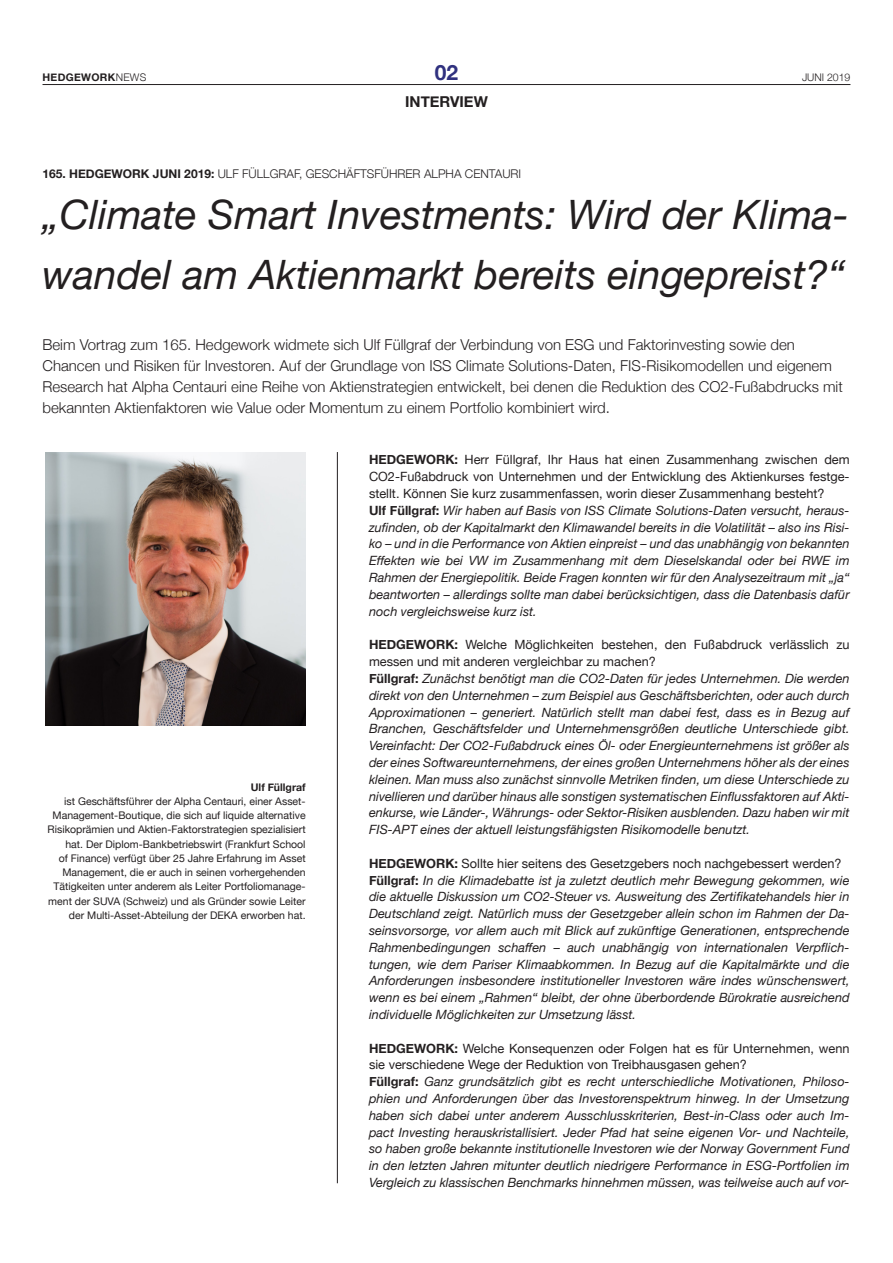
<style>
.page{position:relative;width:893px;height:1263px;background:#fff}
.page>*{position:absolute;margin:0;border:0;box-sizing:border-box;transform-origin:0 0}
.AII_HEad{font:italic 40.5px/60px "Helvetica Neue";color:#231f20}
.t1{font:700 21px "Helvetica Neue";color:#30317f}
.AII_Vorspann{font:300 15px/21px "Helvetica Neue";color:#231f20}
.t2{font:700 15px "Helvetica Neue";color:#231f20}
.AII_Fliess_stumpf{font:italic 12.75px/16.8px "Helvetica Neue";color:#231f20;text-align:justify}
.AII_Fliess_stumpf-2{font:12.75px/16.8px "Helvetica Neue";color:#231f20}
.AII_Dachzeile{font:300 12px "Helvetica Neue";color:#231f20}
.AII_BU{font:10.5px/14.2px "Helvetica Neue";color:#231f20;text-align:right}
.AII_BU-2{font:700 10.5px "Helvetica Neue";letter-spacing:.03em;color:#231f20}
.AII_BU-3{font:700 10.5px "Helvetica Neue";color:#231f20}
.t3{font:300 10.5px "Helvetica Neue";color:#231f20}
.s1{font-weight:300}
.s2{font-weight:700}
.s3{font-weight:700;font-style:normal}
</style>
<div class="page">
<img style="left:45px;top:452px;width:261px;height:273px">
<hr style="left:337px;top:452px;width:1px;height:731px;background:#231f20">
<hr style="left:43px;top:84px;width:807px;height:1px;background:#231f20">
<p class="t1" style="left:435px;top:56px;width:25px">02</p>
<p class="t2" style="left:405px;top:89px;width:84px">INTERVIEW</p>
<p class="AII_BU-2" style="left:43px;top:69px;width:105px">HEDGEWORK<span class="s1">NEWS</span></p>
<p class="t3" style="left:802px;top:68px;width:50px">JUNI 2019</p>
<p class="AII_Dachzeile" style="left:43px;top:164px;width:480px"><span class="s2">165. HEDGEWORK JUNI 2019:</span> ULF FÜLLGRAF, GESCHÄFTSFÜHRER ALPHA CENTAURI</p>
<p class="AII_HEad" style="left:43px;top:187px;width:804px">„Climate Smart Investments: Wird der Klima&shy;wandel am Aktienmarkt bereits eingepreist?“</p>
<p class="AII_Vorspann" style="left:43px;top:334px;width:802px">Beim Vortrag zum 165. Hedgework widmete sich Ulf Füllgraf der Verbindung von ESG und Faktorinvesting sowie den Chancen und Risiken für Investoren. Auf der Grundlage von ISS Climate Solutions-Daten, FIS-Risikomodellen und eigenem Research hat Alpha Centauri eine Reihe von Aktienstrategien entwickelt, bei denen die Reduktion des CO2-Fußabdrucks mit bekannten Aktienfaktoren wie Value oder Momentum zu einem Portfolio kombiniert wird.</p>
<p class="AII_BU-3" style="left:251px;top:778px;width:56px">Ulf Füllgraf</p>
<p class="AII_BU" style="left:48px;top:794px;width:260px">ist Geschäftsführer der Alpha Centauri, einer Asset-Management-Boutique, die sich auf liquide alternative Risikoprämien und Aktien-Faktorstrategien spezialisiert hat. Der Diplom-Bankbetriebswirt (Frankfurt School<br>of Finance) verfügt über 25 Jahre Erfahrung im Asset Management, die er auch in seinen vorhergehenden Tätigkeiten unter anderem als Leiter Portfoliomanage&shy;ment der SUVA (Schweiz) und als Gründer sowie Leiter der Multi-Asset-Abteilung der DEKA erworben hat.</p>
<p class="AII_Fliess_stumpf-2" style="left:369px;top:452px;width:482px;text-align:justify"><span class="s2">HEDGEWORK:</span> Herr Füllgraf, Ihr Haus hat einen Zusammenhang zwischen dem CO2-Fußabdruck von Unternehmen und der Entwicklung des Aktienkurses festge&shy;stellt. Können Sie kurz zusammenfassen, worin dieser Zusammenhang besteht?</p>
<p class="AII_Fliess_stumpf" style="left:369px;top:503px;width:482px"><span class="s3">Ulf Füllgraf:</span> Wir haben auf Basis von ISS Climate Solutions-Daten versucht, heraus&shy;zufinden, ob der Kapitalmarkt den Klimawandel bereits in die Volatilität – also ins Risi&shy;ko – und in die Performance von Aktien einpreist – und das unabhängig von bekannten Effekten wie bei VW im Zusammenhang mit dem Dieselskandal oder bei RWE im Rahmen der Energiepolitik. Beide Fragen konnten wir für den Analysezeitraum mit „ja“ beantworten – allerdings sollte man dabei berücksichtigen, dass die Datenbasis dafür noch vergleichsweise kurz ist.</p>
<p class="AII_Fliess_stumpf-2" style="left:369px;top:637px;width:482px"><span class="s2">HEDGEWORK:</span> Welche Möglichkeiten bestehen, den Fußabdruck verlässlich zu messen und mit anderen vergleichbar zu machen?</p>
<p class="AII_Fliess_stumpf" style="left:369px;top:671px;width:482px"><span class="s3">Füllgraf:</span> Zunächst benötigt man die CO2-Daten für jedes Unternehmen. Die werden direkt von den Unternehmen – zum Beispiel aus Geschäftsberichten, oder auch durch Approximationen – generiert. Natürlich stellt man dabei fest, dass es in Bezug auf Branchen, Geschäftsfelder und Unternehmensgrößen deutliche Unterschiede gibt.<br>Vereinfacht: Der CO2-Fußabdruck eines Öl- oder Energieunternehmens ist größer als der eines Softwareunternehmens, der eines großen Unternehmens höher als der eines kleinen. Man muss also zunächst sinnvolle Metriken finden, um diese Unterschiede zu nivellieren und darüber hinaus alle sonstigen systematischen Einflussfaktoren auf Akti&shy;enkurse, wie Länder-, Währungs- oder Sektor-Risiken ausblenden. Dazu haben wir mit FIS-APT eines der aktuell leistungsfähigsten Risikomodelle benutzt.</p>
<p class="AII_Fliess_stumpf-2" style="left:369px;top:855px;width:474px"><span class="s2">HEDGEWORK:</span> Sollte hier seitens des Gesetzgebers noch nachgebessert werden?</p>
<p class="AII_Fliess_stumpf" style="left:369px;top:872px;width:482px"><span class="s3">Füllgraf:</span> In die Klimadebatte ist ja zuletzt deutlich mehr Bewegung gekommen, wie die aktuelle Diskussion um CO2-Steuer vs. Ausweitung des Zertifikatehandels hier in Deutschland zeigt. Natürlich muss der Gesetzgeber allein schon im Rahmen der Da&shy;seinsvorsorge, vor allem auch mit Blick auf zukünftige Generationen, entsprechende Rahmenbedingungen schaffen – auch unabhängig von internationalen Verpflich&shy;tungen, wie dem Pariser Klimaabkommen. In Bezug auf die Kapitalmärkte und die Anforderungen insbesondere institutioneller Investoren wäre indes wünschenswert, wenn es bei einem „Rahmen“ bleibt, der ohne überbordende Bürokratie ausreichend individuelle Möglichkeiten zur Umsetzung lässt.</p>
<p class="AII_Fliess_stumpf-2" style="left:369px;top:1040px;width:482px"><span class="s2">HEDGEWORK:</span> Welche Konsequenzen oder Folgen hat es für Unternehmen, wenn sie verschiedene Wege der Reduktion von Treibhausgasen gehen?</p>
<p class="AII_Fliess_stumpf" style="left:369px;top:1074px;width:482px"><span class="s3">Füllgraf:</span> Ganz grundsätzlich gibt es recht unterschiedliche Motivationen, Philoso&shy;phien und Anforderungen über das Investorenspektrum hinweg. In der Umsetzung haben sich dabei unter anderem Ausschlusskriterien, Best-in-Class oder auch Im&shy;pact Investing herauskristallisiert. Jeder Pfad hat seine eigenen Vor- und Nachteile, so haben große bekannte institutionelle Investoren wie der Norway Government Fund in den letzten Jahren mitunter deutlich niedrigere Performance in ESG-Portfolien im Vergleich zu klassischen Benchmarks hinnehmen müssen, was teilweise auch auf vor-</p>
</div>
